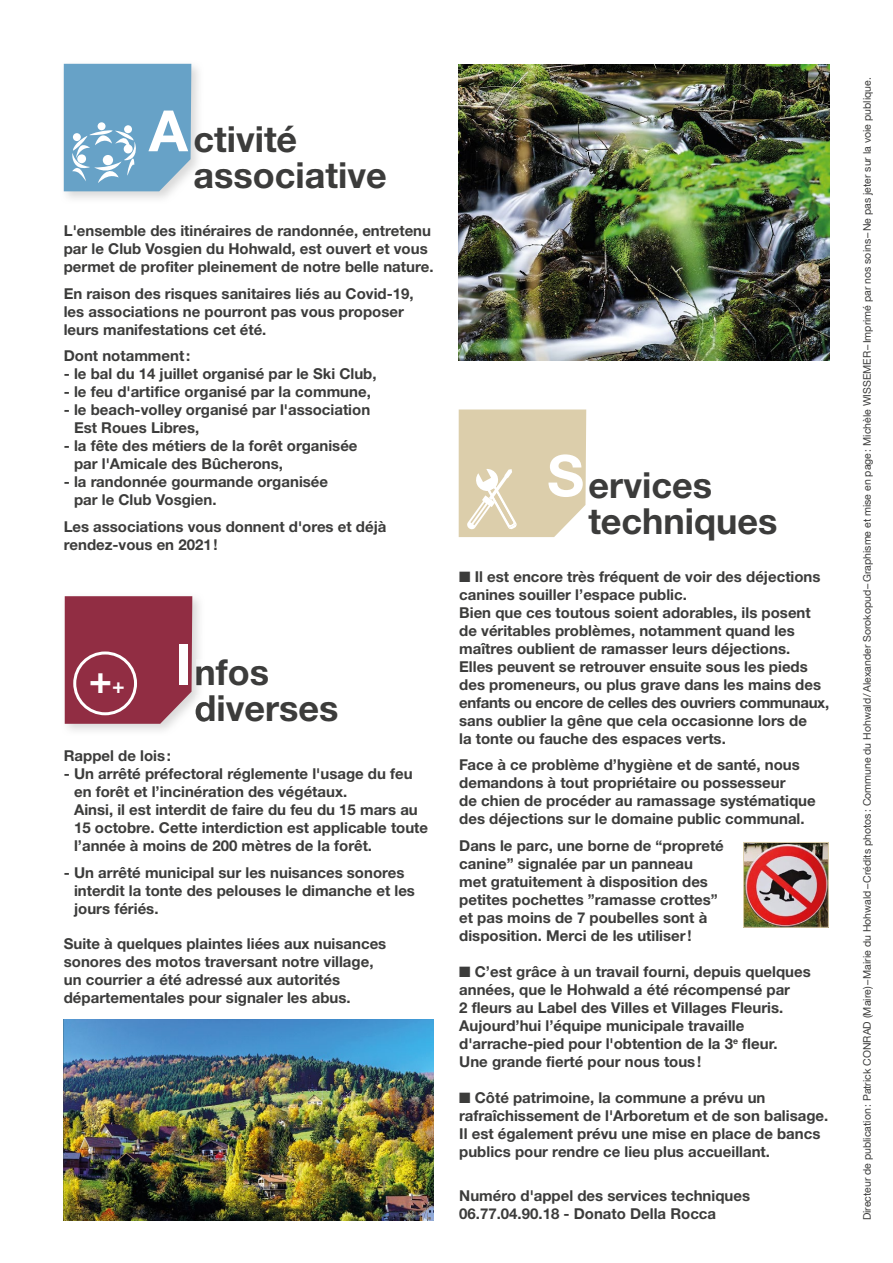
<style>
.page{position:relative;width:893px;height:1263px;background:#fff}
.page>*{position:absolute;margin:0;border:0;box-sizing:border-box;transform-origin:0 0}
.t1{font:700 57px "Helvetica Neue LTW1 G";color:#fff}
.t2{font:700 39px "Helvetica Neue LTW1 G";color:#fff}
.t3{font:700 36px/36px "Helvetica Neue LTW1 G";color:#3c3c3b}
.t4{font:700 15px/18px "Helvetica Neue LTW1 G";color:#3c3c3b}
.t5{font:10.5px "Helvetica Neue LT Com";color:#3c3c3b}
.s1{font-size:21px}
</style>
<div class="page">
<img style="left:459px;top:65px;width:371px;height:296px">
<img style="left:63px;top:63px;width:136px;height:136px">
<svg style="left:64px;top:64px;width:127px;height:127px;background:#74aacb"></svg>
<img style="left:64px;top:596px;width:136px;height:135px">
<img style="left:196px;top:659px;width:9px;height:27px">
<img style="left:196px;top:695px;width:9px;height:27px">
<svg style="left:65px;top:596px;width:127px;height:128px;background:#96384c"></svg>
<div style="left:73px;top:651px;width:64px;height:64px;border:3px solid #fff;border-radius:50%"></div>
<svg style="left:459px;top:409px;width:127px;height:128px;background:#dfd2b2"></svg>
<img style="left:745px;top:844px;width:82px;height:82px">
<div style="left:743px;top:842px;width:86px;height:86px;border:1px solid #dcceab"></div>
<img style="left:64px;top:1019px;width:370px;height:201px">
<h1 class="t1" style="left:149px;top:96px;width:41px">A</h1>
<h3 class="t3" style="left:193px;top:121px;width:195px">ctivité associative</h3>
<p class="t4" style="left:64px;top:222px;width:371px">L'ensemble des itinéraires de randonnée, entretenu par le Club Vosgien du Hohwald, est ouvert et vous permet de profiter pleinement de notre belle nature.</p>
<p class="t4" style="left:64px;top:284px;width:351px">En raison des risques sanitaires liés au Covid-19, les associations ne pourront pas vous proposer leurs manifestations cet été.</p>
<p class="t4" style="left:64px;top:347px;width:128px">Dont notamment :</p>
<p class="t4" style="left:64px;top:365px;width:314px">- le bal du 14 juillet organisé par le Ski Club,</p>
<p class="t4" style="left:64px;top:383px;width:309px">- le feu d'artifice organisé par la commune,</p>
<p class="t4" style="left:74px;top:401px;width:298px;text-indent:-10px">- le beach-volley organisé par l'association<br>Est Roues Libres,</p>
<p class="t4" style="left:74px;top:437px;width:285px;text-indent:-10px">- la fête des métiers de la forêt organisée par l'Amicale des Bûcherons,</p>
<p class="t4" style="left:74px;top:473px;width:256px;text-indent:-10px">- la randonnée gourmande organisée par le Club Vosgien.</p>
<p class="t4" style="left:64px;top:517px;width:324px">Les associations vous donnent d'ores et déjà rendez-vous en 2021 !</p>
<h2 class="t2" style="left:89px;top:654px;width:37px">+<span class="s1">+</span></h2>
<h1 class="t1" style="left:175px;top:630px;width:18px">I</h1>
<h3 class="t3" style="left:194px;top:654px;width:145px">nfos diverses</h3>
<p class="t4" style="left:64px;top:747px;width:109px">Rappel de lois :</p>
<p class="t4" style="left:74px;top:765px;width:356px;text-indent:-10px">- Un arrêté préfectoral réglemente l'usage du feu en forêt et l’incinération des végétaux.<br>Ainsi, il est interdit de faire du feu du 15 mars au 15 octobre. Cette interdiction est applicable toute l’année à moins de 200 mètres de la forêt.</p>
<p class="t4" style="left:74px;top:863px;width:342px;text-indent:-10px">- Un arrêté municipal sur les nuisances sonores interdit la tonte des pelouses le dimanche et les jours fériés.</p>
<p class="t4" style="left:64px;top:934px;width:324px">Suite à quelques plaintes liées aux nuisances sonores des motos traversant notre village, un courrier a été adressé aux autorités départementales pour signaler les abus.</p>
<h1 class="t1" style="left:547px;top:441px;width:38px">S</h1>
<h3 class="t3" style="left:588px;top:467px;width:191px">ervices techniques</h3>
<p class="t4" style="left:459px;top:567px;width:371px">■ Il est encore très fréquent de voir des déjections canines souiller l’espace public.<br>Bien que ces toutous soient adorables, ils posent de véritables problèmes, notamment quand les maîtres oublient de ramasser leurs déjections.<br>Elles peuvent se retrouver ensuite sous les pieds des promeneurs, ou plus grave dans les mains des enfants ou encore de celles des ouvriers communaux, sans oublier la gêne que cela occasionne lors de<br>la tonte ou fauche des espaces verts.</p>
<p class="t4" style="left:459px;top:756px;width:358px">Face à ce problème d’hygiène et de santé, nous demandons à tout propriétaire ou possesseur<br>de chien de procéder au ramassage systématique des déjections sur le domaine public communal.</p>
<p class="t4" style="left:459px;top:836px;width:266px">Dans le parc, une borne de “propreté canine” signalée par un panneau met gratuitement à disposition des petites pochettes ”ramasse crottes” et pas moins de 7 poubelles sont à disposition. Merci de les utiliser !</p>
<p class="t4" style="left:459px;top:962px;width:353px">■ C’est grâce à un travail fourni, depuis quelques années, que le Hohwald a été récompensé par<br>2 fleurs au Label des Villes et Villages Fleuris.<br>Aujourd’hui l’équipe municipale travaille d'arrache-pied pour l'obtention de la 3<sup>e</sup> fleur.<br>Une grande fierté pour nous tous !</p>
<p class="t4" style="left:459px;top:1088px;width:371px">■ Côté patrimoine, la commune a prévu un rafraîchissement de l'Arboretum et de son balisage.<br>Il est également prévu une mise en place de bancs publics pour rendre ce lieu plus accueillant.</p>
<p class="t4" style="left:459px;top:1187px;width:292px">Numéro d'appel des services techniques<br>06.77.04.90.18 - Donato Della Rocca</p>
<p class="t5" style="left:860px;top:1220px;width:1144px;rotate:-90deg">Directeur de publication : Patrick CONRAD (Maire) – Mairie du Hohwald – Crédits photos : Commune du Hohwald / Alexander Sorokopud – Graphisme et mise en page : Michèle WISSEMER – Imprimé par nos soins – Ne pas jeter sur la voie publique.</p>
</div>
